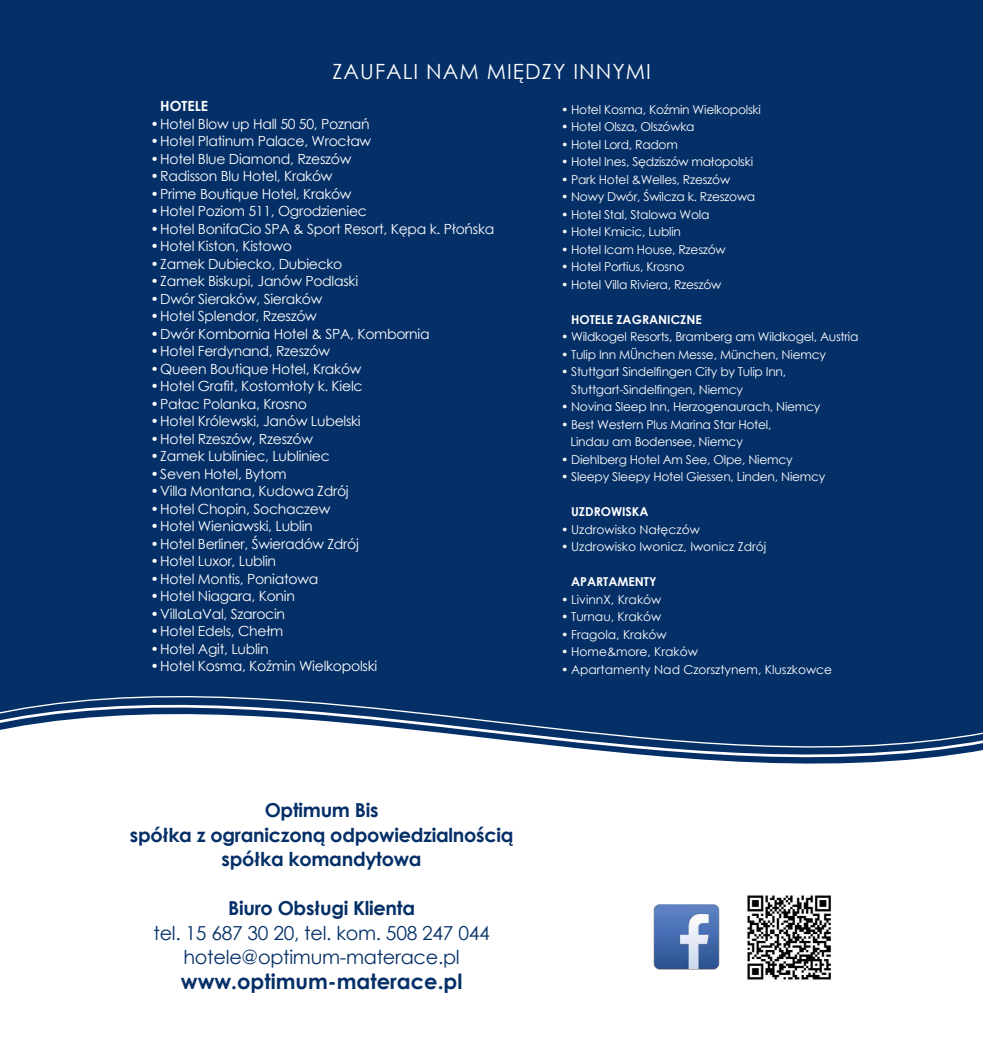
<style>
.page{position:relative;width:983px;height:1042px;background:#fff}
.page>*{position:absolute;margin:0;border:0;box-sizing:border-box;transform-origin:0 0}
.t1{font:700 21px "Century Gothic";color:#042f67}
.t2{font:21px "Century Gothic";letter-spacing:.05em;color:#fff}
.t3{font:700 19.25px/24.5px "Century Gothic";letter-spacing:-.015em;color:#042f67;text-align:center}
.t4{font:19.25px/24.5px "Century Gothic";letter-spacing:-.015em;color:#042f67;text-align:center}
.t5{font:14px "Century Gothic";letter-spacing:-.02em;color:#fff}
.t6{font:700 14px "Century Gothic";color:#fff}
.t7{font:12.25px/17.5px "Century Gothic";letter-spacing:-.02em;color:#fff}
.t8{font:12.25px "Century Gothic";color:#fff}
.t9{font:700 12.25px "Century Gothic";color:#fff}
</style>
<div class="page">
<div style="left:0;top:0;width:982px;height:1042px;background:#042f67"></div>
<div style="left:0;top:823px;width:982px;height:219px;background:#fff"></div>
<svg style="left:0;top:696px;width:982px;height:127px"></svg>
<img style="left:741px;top:892px;width:94px;height:91px">
<img style="left:645px;top:895px;width:82px;height:82px">
<h1 class="t2" style="left:332px;top:57px;width:320px">ZAUFALI NAM MIĘDZY INNYMI</h1>
<p class="t6" style="left:160px;top:95px;width:49px">HOTELE</p>
<p class="t5" style="left:150px;top:114px;width:221px">•Hotel Blow up Hall 50 50, Poznań</p>
<p class="t5" style="left:150px;top:131px;width:222px">•Hotel Platinum Palace, Wrocław</p>
<p class="t5" style="left:150px;top:149px;width:202px">•Hotel Blue Diamond, Rzeszów</p>
<p class="t5" style="left:150px;top:166px;width:184px">•Radisson Blu Hotel, Kraków</p>
<p class="t5" style="left:150px;top:184px;width:203px">•Prime Boutique Hotel, Kraków</p>
<p class="t5" style="left:150px;top:201px;width:218px">•Hotel Poziom 511, Ogrodzieniec</p>
<p class="t5" style="left:150px;top:219px;width:345px">•Hotel BonifaCio SPA &amp; Sport Resort, Kępa k. Płońska</p>
<p class="t5" style="left:150px;top:236px;width:143px">•Hotel Kiston, Kistowo</p>
<p class="t5" style="left:150px;top:254px;width:193px">•Zamek Dubiecko, Dubiecko</p>
<p class="t5" style="left:150px;top:271px;width:209px">•Zamek Biskupi, Janów Podlaski</p>
<p class="t5" style="left:150px;top:289px;width:173px">•Dwór Sieraków, Sieraków</p>
<p class="t5" style="left:150px;top:306px;width:168px">•Hotel Splendor, Rzeszów</p>
<p class="t5" style="left:150px;top:324px;width:280px">•Dwór Kombornia Hotel &amp; SPA, Kombornia</p>
<p class="t5" style="left:150px;top:341px;width:181px">•Hotel Ferdynand, Rzeszów</p>
<p class="t5" style="left:150px;top:359px;width:213px">•Queen Boutique Hotel, Kraków</p>
<p class="t5" style="left:150px;top:376px;width:214px">•Hotel Grafit, Kostomłoty k. Kielc</p>
<p class="t5" style="left:150px;top:394px;width:158px">•Pałac Polanka, Krosno</p>
<p class="t5" style="left:150px;top:411px;width:212px">•Hotel Królewski, Janów Lubelski</p>
<p class="t5" style="left:150px;top:429px;width:164px">•Hotel Rzeszów, Rzeszów</p>
<p class="t5" style="left:150px;top:446px;width:181px">•Zamek Lubliniec, Lubliniec</p>
<p class="t5" style="left:150px;top:464px;width:138px">•Seven Hotel, Bytom</p>
<p class="t5" style="left:150px;top:481px;width:200px">•Villa Montana, Kudowa Zdrój</p>
<p class="t5" style="left:150px;top:499px;width:181px">•Hotel Chopin, Sochaczew</p>
<p class="t5" style="left:150px;top:516px;width:164px">•Hotel Wieniawski, Lublin</p>
<p class="t5" style="left:150px;top:534px;width:210px">•Hotel Berliner, Świeradów Zdrój</p>
<p class="t5" style="left:150px;top:551px;width:127px">•Hotel Luxor, Lublin</p>
<p class="t5" style="left:150px;top:569px;width:169px">•Hotel Montis, Poniatowa</p>
<p class="t5" style="left:150px;top:586px;width:146px">•Hotel Niagara, Konin</p>
<p class="t5" style="left:150px;top:604px;width:136px">•VillaLaVal, Szarocin</p>
<p class="t5" style="left:150px;top:621px;width:134px">•Hotel Edels, Chełm</p>
<p class="t5" style="left:150px;top:639px;width:120px">•Hotel Agit, Lublin</p>
<p class="t5" style="left:150px;top:656px;width:228px">•Hotel Kosma, Koźmin Wielkopolski</p>
<p class="t7" style="left:561px;top:100px;width:201px">• Hotel Kosma, Koźmin Wielkopolski</p>
<p class="t7" style="left:561px;top:118px;width:135px">• Hotel Olsza, Olszówka</p>
<p class="t7" style="left:561px;top:135px;width:118px">• Hotel Lord, Radom</p>
<p class="t7" style="left:561px;top:153px;width:193px">• Hotel Ines, Sędziszów małopolski</p>
<p class="t7" style="left:561px;top:170px;width:170px">• Park Hotel &amp;Welles, Rzeszów</p>
<p class="t7" style="left:561px;top:188px;width:195px">• Nowy Dwór, Świlcza k. Rzeszowa</p>
<p class="t7" style="left:561px;top:205px;width:150px">• Hotel Stal, Stalowa Wola</p>
<p class="t7" style="left:561px;top:223px;width:121px">• Hotel Kmicic, Lublin</p>
<p class="t7" style="left:561px;top:240px;width:166px">• Hotel Icam House, Rzeszów</p>
<p class="t7" style="left:561px;top:258px;width:125px">• Hotel Portius, Krosno</p>
<p class="t7" style="left:561px;top:275px;width:162px">• Hotel Villa Riviera, Rzeszów</p>
<p class="t9" style="left:571px;top:310px;width:132px">HOTELE ZAGRANICZNE</p>
<p class="t7" style="left:561px;top:328px;width:299px">• Wildkogel Resorts, Bramberg am Wildkogel, Austria</p>
<p class="t7" style="left:561px;top:345px;width:266px">• Tulip Inn MÜnchen Messe, München, Niemcy</p>
<p class="t7" style="left:571px;top:363px;width:216px;text-indent:-10px">• Stuttgart Sindelfingen City by Tulip Inn,<br>Stuttgart-Sindelfingen, Niemcy</p>
<p class="t7" style="left:561px;top:398px;width:261px">• Novina Sleep Inn, Herzogenaurach, Niemcy</p>
<p class="t7" style="left:570px;top:415px;width:202px;text-indent:-9px">• Best Western Plus Marina Star Hotel,<br>Lindau am Bodensee, Niemcy</p>
<p class="t7" style="left:561px;top:450px;width:233px">• Diehlberg Hotel Am See, Olpe, Niemcy</p>
<p class="t7" style="left:561px;top:468px;width:266px">• Sleepy Sleepy Hotel Giessen, Linden, Niemcy</p>
<p class="t9" style="left:571px;top:502px;width:79px">UZDROWISKA</p>
<p class="t8" style="left:561px;top:521px;width:140px">• Uzdrowisko Nałęczów</p>
<p class="t8" style="left:561px;top:538px;width:206px">• Uzdrowisko Iwonicz, Iwonicz Zdrój</p>
<p class="t9" style="left:571px;top:572px;width:87px">APARTAMENTY</p>
<p class="t8" style="left:561px;top:591px;width:102px">• LivinnX, Kraków</p>
<p class="t8" style="left:561px;top:608px;width:101px">• Turnau, Kraków</p>
<p class="t8" style="left:561px;top:626px;width:107px">• Fragola, Kraków</p>
<p class="t8" style="left:561px;top:643px;width:138px">• Home&amp;more, Kraków</p>
<p class="t8" style="left:561px;top:661px;width:272px">• Apartamenty Nad Czorsztynem, Kluszkowce</p>
<h2 class="t3" style="left:130px;top:797px;width:385px">Optimum Bis<br>spółka z ograniczoną odpowiedzialnością spółka komandytowa</h2>
<h2 class="t3" style="left:228px;top:895px;width:188px">Biuro Obsługi Klienta</h2>
<h2 class="t4" style="left:153px;top:920px;width:338px">tel. 15 687 30 20, tel. kom. 508 247 044 hotele@optimum-materace.pl</h2>
<h1 class="t1" style="left:181px;top:965px;width:283px">www.optimum-materace.pl</h1>
</div>
